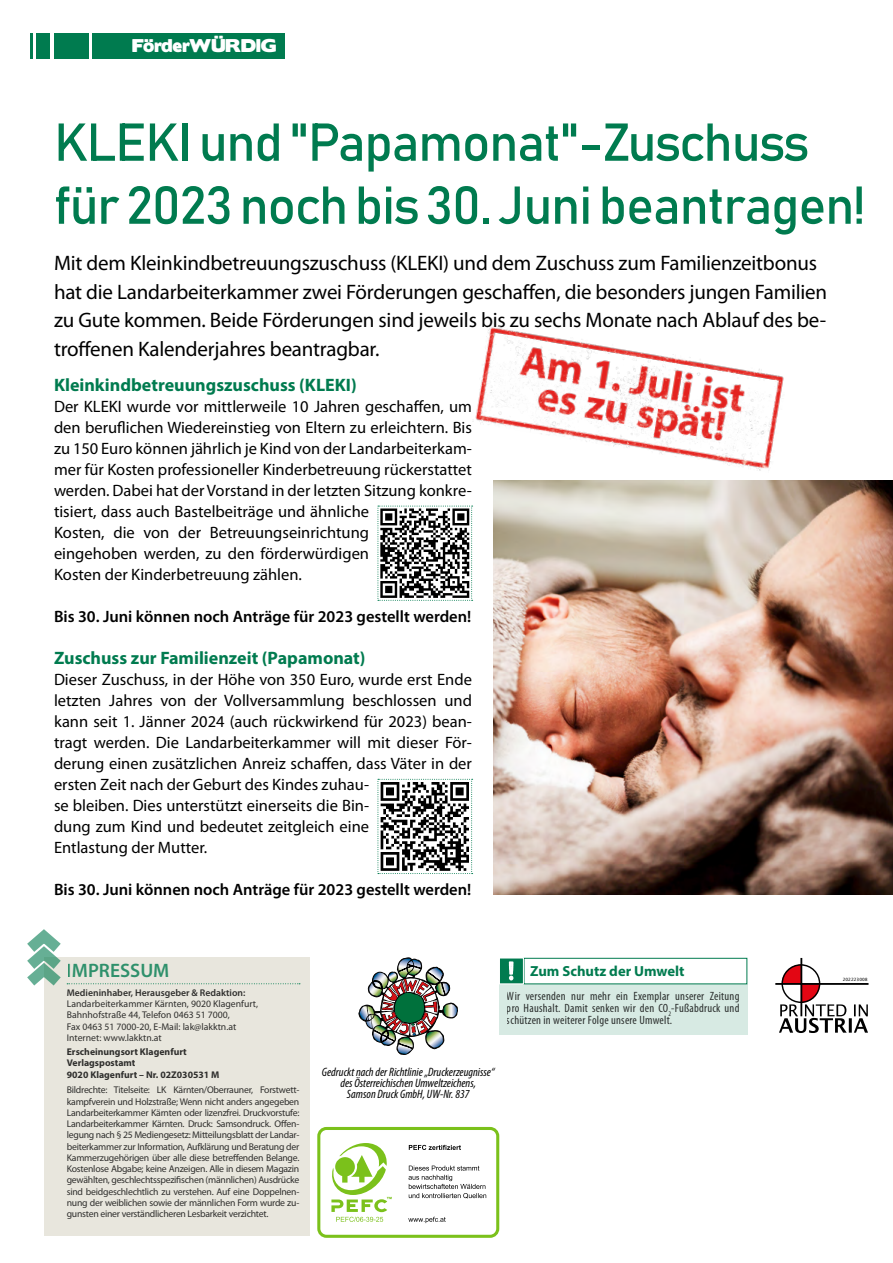
<style>
.page{position:relative;width:893px;height:1263px;background:#fff}
.page>*{position:absolute;margin:0;border:0;box-sizing:border-box;transform-origin:0 0}
.t1{font:52.5px/63px "Bahnschrift";letter-spacing:-.025em;color:#007b4f}
.t2{font:21px/28.5px "Myriad Pro";letter-spacing:-.01em;color:#000}
.t3{font:600 19.5px "Myriad Pro";color:#007b4f}
.t4{font:700 18px "Myriad Pro";color:#007b4f}
.t5{font:16.5px/21px "Myriad Pro";color:#000}
.t6{font:600 16.5px "Myriad Pro";color:#000}
.t7{font:16.5px "Boris Black Bloxx";color:#fff}
.t8{font:700 14.7px "Myriad Pro";color:#007b4f}
.t9{font:italic condensed 12.15px/11.2px "Myriad Pro";color:#000;text-align:center}
.t10{font:condensed 12px/12px "Myriad Pro";letter-spacing:.02em;color:#000;text-align:justify}
.t11{font:9.75px/11.2px "Myriad Pro";color:#000}
.t12{font:700 9.75px/11.2px "Myriad Pro";color:#000}
.t13{font:600 9.75px "Myriad Pro";color:#000}
.t14{font:4.35px "Lucida Sans";color:#000}
</style>
<div class="page">
<div style="left:44px;top:957px;width:266px;height:279px;background:#e8e6dd"></div>
<div style="left:317px;top:1127px;width:182px;height:111px;border:3px solid #7bc11b;border-radius:8px"></div>
<svg style="left:409px;top:1145px;width:52px;height:5px"></svg>
<svg style="left:408px;top:1217px;width:38px;height:6px"></svg>
<svg style="left:409px;top:1165px;width:77px;height:33px"></svg>
<svg style="left:331px;top:1143px;width:61px;height:79px"></svg>
<img style="left:359px;top:958px;width:99px;height:96px">
<hr style="left:775px;top:983px;width:26px;height:2px;background:#000">
<hr style="left:800px;top:958px;width:2px;height:25px;background:#000">
<svg style="left:779px;top:964px;width:89px;height:69px"></svg>
<hr style="left:800px;top:983px;width:2px;height:33px;background:#000">
<div style="left:499px;top:984px;width:248px;height:50px;background:#d7eae3"></div>
<div style="left:524px;top:958px;width:223px;height:26px;border:1px solid #007b4f"></div>
<div style="left:499px;top:958px;width:25px;height:26px;background:#007b4f;border:1px solid #fff"></div>
<svg style="left:509px;top:961px;width:5px;height:19px"></svg>
<svg style="left:27px;top:929px;width:273px;height:57px"></svg>
<div style="left:92px;top:33px;width:193px;height:25px;background:#007b4f"></div>
<div style="left:54px;top:33px;width:34px;height:25px;background:#007b4f"></div>
<div style="left:37px;top:33px;width:13px;height:25px;background:#007b4f"></div>
<hr style="left:30px;top:33px;width:3px;height:25px;background:#007b4f">
<img style="left:472px;top:325px;width:312px;height:146px">
<img style="left:494px;top:481px;width:399px;height:414px">
<svg style="left:378px;top:506px;width:95px;height:95px"></svg>
<svg style="left:378px;top:779px;width:95px;height:95px"></svg>
<p class="t7" style="left:132px;top:33px;width:146px">FörderWÜRDIG</p>
<h1 class="t1" style="left:54px;top:109px;width:813px">KLEKI und "Papamonat"-Zuschuss für 2023 noch bis 30. Juni beantragen!</h1>
<p class="t2" style="left:54px;top:249px;width:775px">Mit dem Kleinkindbetreuungszuschuss (KLEKI) und dem Zuschuss zum Familienzeitbonus hat die Landarbeiterkammer zwei Förderungen geschaffen, die besonders jungen Familien zu Gute kommen. Beide Förderungen sind jeweils bis zu sechs Monate nach Ablauf des be&shy;troffenen Kalenderjahres beantragbar.</p>
<p class="t4" style="left:54px;top:373px;width:304px">Kleinkindbetreuungszuschuss (KLEKI)</p>
<p class="t5" style="left:54px;top:396px;width:420px">Der KLEKI wurde vor mittlerweile 10 Jahren geschaffen, um den beruflichen Wiedereinstieg von Eltern zu erleichtern. Bis zu 150 Euro können jährlich je Kind von der Landarbeiterkam&shy;mer für Kosten professioneller Kinderbetreuung rückerstattet werden. Dabei hat der Vorstand in der letzten Sitzung konkre&shy;tisiert, dass auch Bastelbeiträge und ähnliche<br>Kosten, die von der Betreuungseinrichtung<br>eingehoben werden, zu den förderwürdigen<br>Kosten der Kinderbetreuung zählen.</p>
<p class="t6" style="left:54px;top:606px;width:419px">Bis 30. Juni können noch Anträge für 2023 gestellt werden!</p>
<p class="t4" style="left:54px;top:646px;width:313px">Zuschuss zur Familienzeit (Papamonat)</p>
<p class="t5" style="left:54px;top:669px;width:419px">Dieser Zuschuss, in der Höhe von 350 Euro, wurde erst Ende letzten Jahres von der Vollversammlung beschlossen und kann seit 1. Jänner 2024 (auch rückwirkend für 2023) bean&shy;tragt werden. Die Landarbeiterkammer will mit dieser För&shy;derung einen zusätzlichen Anreiz schaffen, dass Väter in der ersten Zeit nach der Geburt des Kindes zuhau-<br>se bleiben. Dies unterstützt einerseits die Bin-<br>dung zum Kind und bedeutet zeitgleich eine<br>Entlastung der Mutter.</p>
<p class="t6" style="left:54px;top:879px;width:419px">Bis 30. Juni können noch Anträge für 2023 gestellt werden!</p>
<p class="t3" style="left:67px;top:958px;width:104px">IMPRESSUM</p>
<p class="t13" style="left:67px;top:986px;width:180px">Medieninhaber, Herausgeber &amp; Redaktion:</p>
<p class="t11" style="left:67px;top:998px;width:193px">Landarbeiterkammer Kärnten, 9020 Klagenfurt, Bahnhofstraße 44, Telefon 0463 51 7000,<br>Fax 0463 51 7000-20, E-Mail: lak@lakktn.at Internet: www.lakktn.at</p>
<p class="t12" style="left:67px;top:1046px;width:154px">Erscheinungsort Klagenfurt<br>Verlagspostamt<br>9020 Klagenfurt – Nr. 02Z030531 M</p>
<p class="t11" style="left:67px;top:1084px;width:234px;text-align:justify">Bildrechte: Titelseite: LK Kärnten/Oberrauner, Forstwett&shy;kampfverein und Holzstraße; Wenn nicht anders angegeben Landarbeiterkammer Kärnten oder lizenzfrei. Druckvorstufe:<br>Landarbeiterkammer Kärnten. Druck: Samsondruck. Offen&shy;legung nach § 25 Mediengesetz: Mitteilungsblatt der Landar&shy;beiterkammer zur Information, Aufklärung und Beratung der Kammerzugehörigen über alle diese betreffenden Belange.<br>Kostenlose Abgabe; keine Anzeigen. Alle in diesem Magazin gewählten, geschlechtsspezifischen (männlichen) Ausdrücke sind beidgeschlechtlich zu verstehen. Auf eine Doppelnen&shy;nung der weiblichen sowie der männlichen Form wurde zu&shy;gunsten einer verständlicheren Lesbarkeit verzichtet.</p>
<p class="t8" style="left:530px;top:962px;width:156px">Zum Schutz der Umwelt</p>
<p class="t10" style="left:507px;top:990px;width:234px">Wir versenden nur mehr ein Exemplar unserer Zeitung pro Haushalt. Damit senken wir den CO<sub>2</sub>-Fußabdruck und schützen in weiterer Folge unsere Umwelt.</p>
<p class="t9" style="left:322px;top:1066px;width:174px">Gedruckt nach der Richtlinie „Druckerzeugnisse“ des Österreichischen Umweltzeichens,<br>Samson Druck GmbH, UW-Nr. 837</p>
<p class="t14" style="left:843px;top:977px;width:26px">202223008</p>
</div>
